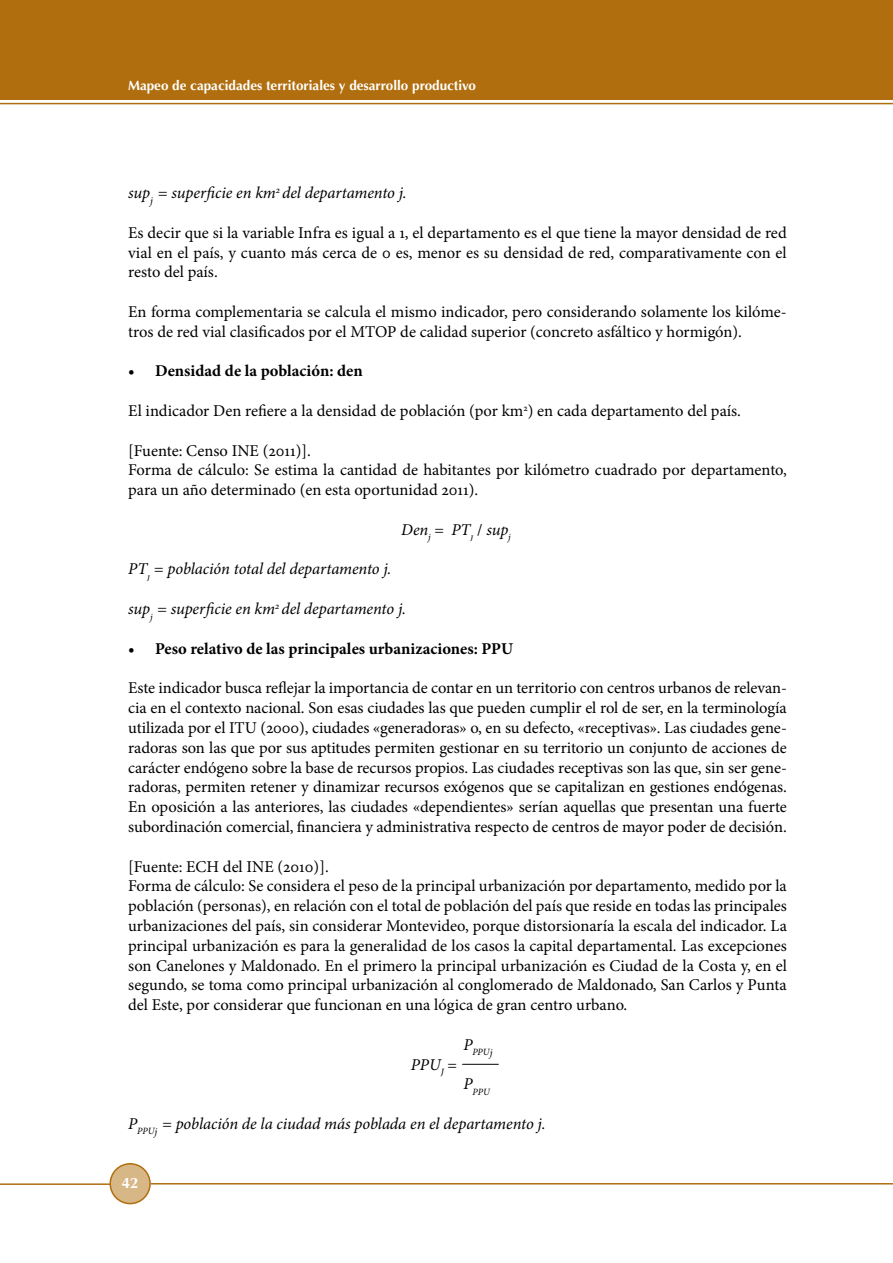
<style>
.page{position:relative;width:893px;height:1263px;background:#fff}
.page>*{position:absolute;margin:0;border:0;box-sizing:border-box;transform-origin:0 0}
.t1{font:16.5px/19.8px "Minion Pro";color:#000}
.t2{font:italic 16.5px "Minion Pro";letter-spacing:-.005em;color:#000}
.t3{font:700 16.5px "Minion Pro";color:#000}
.t4{font:700 15px "Optima";color:#fff}
.t5{font:700 13.5px "Optima";color:#fff}
.t6{font:italic 9.6px "Minion Pro";letter-spacing:-.005em;color:#000}
.s1{font-style:normal}
.s2{font-size:10.5px}
</style>
<div class="page">
<div style="left:110px;top:1164px;width:40px;height:39px;background:#d7b786;border-radius:50%"></div>
<div style="left:109px;top:1163px;width:42px;height:41px;border:2px solid #b06e0e;border-radius:50%"></div>
<hr style="left:151px;top:1183px;width:742px;height:1px;background:#b06e0e">
<hr style="left:0;top:1183px;width:109px;height:2px;background:#b06e0e">
<hr style="left:0;top:103px;width:893px;height:1px;background:#b06e0e">
<div style="left:0;top:0;width:893px;height:99px;background:#b06e0e"></div>
<hr style="left:462px;top:1064px;width:36px;height:1px;background:#000">
<p class="t5" style="left:128px;top:78px;width:349px">Mapeo de capacidades territoriales y desarrollo productivo</p>
<p class="t2" style="left:128px;top:182px;width:280px">sup<sub>j</sub> = superficie en km<sup>2</sup> del departamento j.</p>
<p class="t1" style="left:128px;top:223px;width:660px;text-align:justify">Es decir que si la variable Infra es igual a 1, el departamento es el que tiene la mayor densidad de red vial en el país, y cuanto más cerca de 0 es, menor es su densidad de red, comparativamente con el resto del país.</p>
<p class="t1" style="left:128px;top:302px;width:660px">En forma complementaria se calcula el mismo indicador, pero considerando solamente los kilóme&shy;tros de red vial clasificados por el MTOP de calidad superior (concreto asfáltico y hormigón).</p>
<p class="t3" style="left:128px;top:360px;width:236px">• Densidad de la población: den</p>
<p class="t1" style="left:128px;top:401px;width:614px">El indicador Den refiere a la densidad de población (por km<sup>2</sup>) en cada departamento del país.</p>
<p class="t1" style="left:128px;top:441px;width:660px">[Fuente: Censo INE (2011)].<br>Forma de cálculo: Se estima la cantidad de habitantes por kilómetro cuadrado por departamento, para un año determinado (en esta oportunidad 2011).</p>
<p class="t2" style="left:401px;top:518px;width:111px">Den<sub>j</sub> <span class="s1">=</span> PT<sub>j</sub> <span class="s1">/</span> sup<sub>j</sub></p>
<p class="t2" style="left:128px;top:558px;width:265px">PT<sub>j</sub> = población total del departamento j.</p>
<p class="t2" style="left:128px;top:597px;width:279px">sup<sub>j</sub> = superficie en km<sup>2</sup> del departamento j.</p>
<p class="t3" style="left:128px;top:637px;width:386px">• Peso relativo de las principales urbanizaciones: PPU</p>
<p class="t1" style="left:128px;top:678px;width:660px;text-align:justify">Este indicador busca reflejar la importancia de contar en un territorio con centros urbanos de relevan&shy;cia en el contexto nacional. Son esas ciudades las que pueden cumplir el rol de ser, en la terminología utilizada por el ITU (2000), ciudades «generadoras» o, en su defecto, «receptivas». Las ciudades gene&shy;radoras son las que por sus aptitudes permiten gestionar en su territorio un conjunto de acciones de carácter endógeno sobre la base de recursos propios. Las ciudades receptivas son las que, sin ser gene&shy;radoras, permiten retener y dinamizar recursos exógenos que se capitalizan en gestiones endógenas.<br>En oposición a las anteriores, las ciudades «dependientes» serían aquellas que presentan una fuerte subordinación comercial, financiera y administrativa respecto de centros de mayor poder de decisión.</p>
<p class="t1" style="left:128px;top:856px;width:660px">[Fuente: ECH del INE (2010)].<br>Forma de cálculo: Se considera el peso de la principal urbanización por departamento, medido por la población (personas), en relación con el total de población del país que reside en todas las principales urbanizaciones del país, sin considerar Montevideo, porque distorsionaría la escala del indicador. La principal urbanización es para la generalidad de los casos la capital departamental. Las excepciones son Canelones y Maldonado. En el primero la principal urbanización es Ciudad de la Costa y, en el segundo, se toma como principal urbanización al conglomerado de Maldonado, San Carlos y Punta del Este, por considerar que funcionan en una lógica de gran centro urbano.</p>
<p class="t6" style="left:463px;top:1045px;width:31px"><sup>P</sup>PPU<span class="s2">j</span></p>
<p class="t6" style="left:464px;top:1085px;width:28px"><sup>P</sup>PPU</p>
<p class="t2" style="left:411px;top:1053px;width:48px">PPU<sub>J</sub> <span class="s1">=</span></p>
<p class="t2" style="left:128px;top:1112px;width:419px">P<sub>PPU</sub><sub>j</sub> = población de la ciudad más poblada en el departamento j.</p>
<p class="t4" style="left:122px;top:1174px;width:18px">42</p>
</div>
